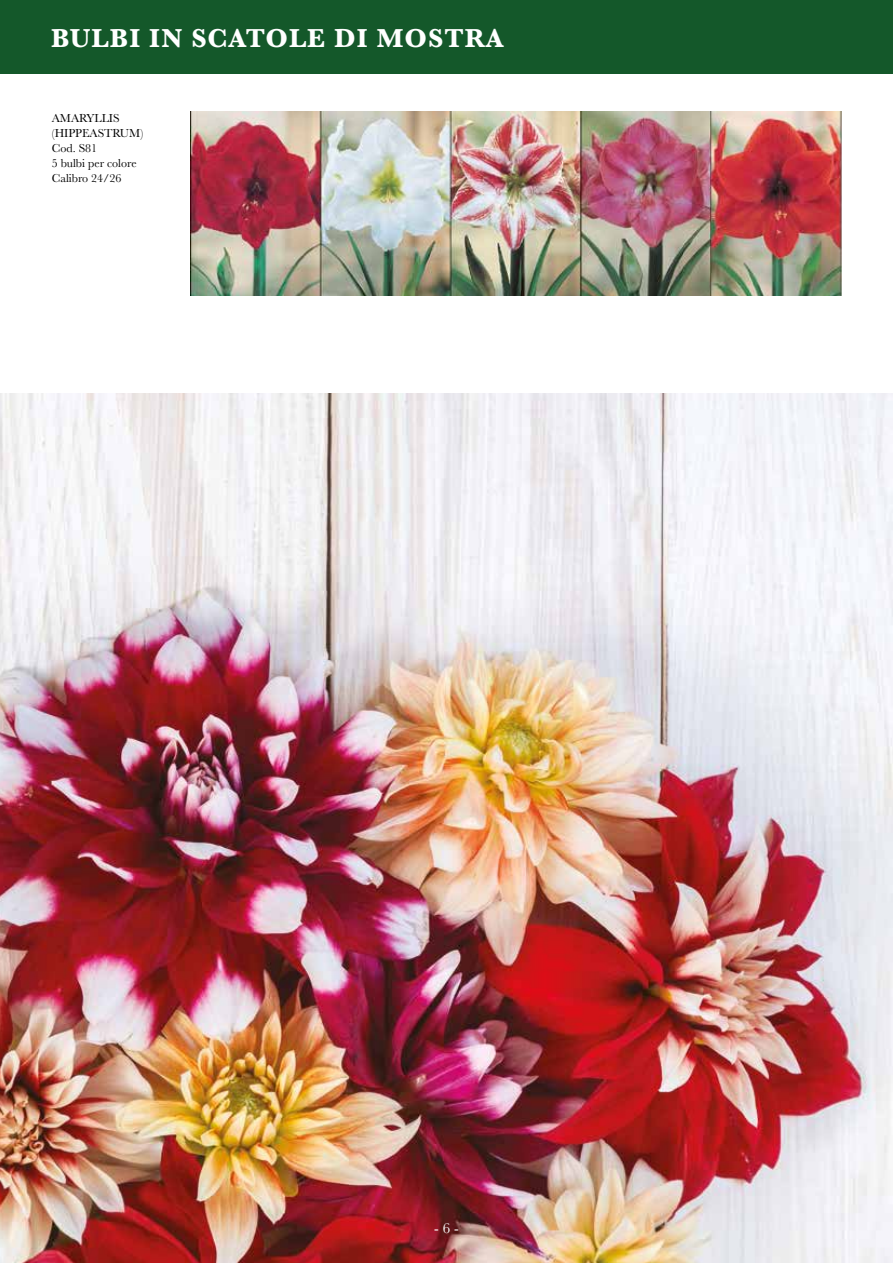
<style>
.page{position:relative;width:893px;height:1263px;background:#fff}
.page>*{position:absolute;margin:0;border:0;box-sizing:border-box;transform-origin:0 0}
.t1{font:700 27px "Baskerville";letter-spacing:.04em;color:#fff}
.t2{font:15px "Baskerville";color:#fff}
.t3{font:12px/15px "Baskerville";color:#000}
</style>
<div class="page">
<img style="left:191px;top:111px;width:651px;height:185px">
<img style="left:0;top:394px;width:893px;height:869px">
<div style="left:0;top:0;width:893px;height:74px;background:#14582a"></div>
<h1 class="t1" style="left:51px;top:20px;width:454px">BULBI IN SCATOLE DI MOSTRA</h1>
<p class="t3" style="left:52px;top:111px;width:93px">AMARYLLIS (HIPPEASTRUM)<br>Cod. S81<br>5 bulbi per colore<br>Calibro 24/26</p>
<p class="t2" style="left:434px;top:1219px;width:26px">- 6 -</p>
</div>
